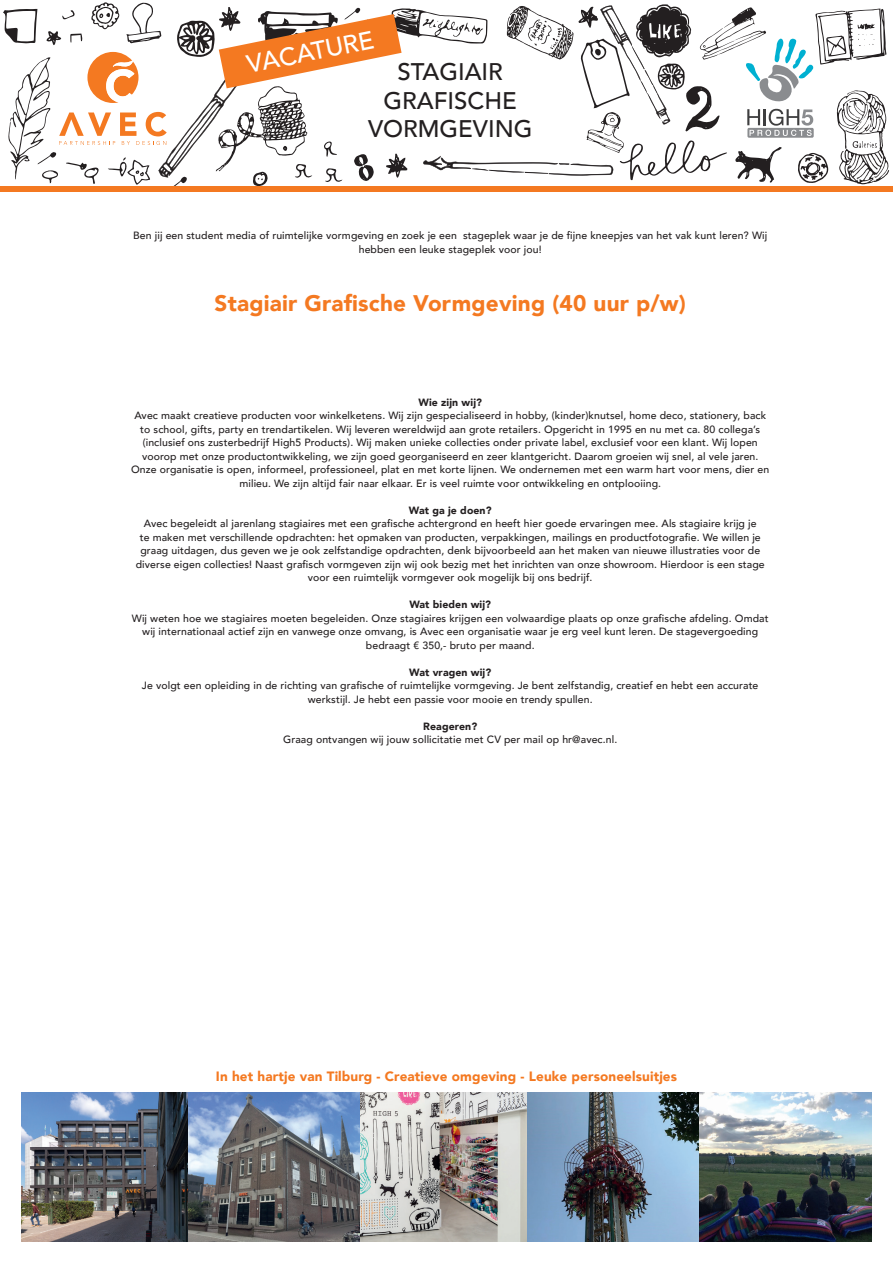
<style>
.page{position:relative;width:893px;height:1263px;background:#fff}
.page>*{position:absolute;margin:0;border:0;box-sizing:border-box;transform-origin:0 0}
.t1{font:500 25.2px "Avenir";color:#fff}
.t2{font:500 24px/28.8px "Avenir";color:#231f20;text-align:center}
.t3{font:900 22.5px "Avenir";letter-spacing:.01em;color:#f47921}
.t4{font:900 13.5px "Avenir";letter-spacing:.01em;color:#f47921}
.t5{font:500 10.5px/13.5px "Avenir";letter-spacing:.01em;color:#231f20;text-align:center}
.t6{font:900 10.5px "Avenir";letter-spacing:.01em;color:#231f20}
</style>
<div class="page">
<div style="left:0;top:186px;width:893px;height:5px;background:#f47921"></div>
<img style="left:21px;top:1093px;width:167px;height:148px">
<svg style="left:188px;top:1093px;width:172px;height:148px;background:#6b7482"></svg>
<svg style="left:3px;top:2px;width:886px;height:184px"></svg>
<img style="left:360px;top:1093px;width:168px;height:148px">
<img style="left:528px;top:1093px;width:172px;height:148px">
<img style="left:700px;top:1093px;width:172px;height:148px">
<h1 class="t1" style="left:243px;top:43px;width:130px;rotate:-11deg">VACATURE</h1>
<h2 class="t2" style="left:368px;top:56px;width:166px">STAGIAIR<br>GRAFISCHE<br>VORMGEVING</h2>
<p class="t5" style="left:133px;top:228px;width:636px">Ben jij een student media of ruimtelijke vormgeving en zoek je een stageplek waar je de fijne kneepjes van het vak kunt leren? Wij hebben een leuke stageplek voor jou!</p>
<h3 class="t3" style="left:215px;top:284px;width:473px">Stagiair Grafische Vormgeving (40 uur p/w)</h3>
<p class="t6" style="left:418px;top:393px;width:65px">Wie zijn wij?</p>
<p class="t5" style="left:131px;top:408px;width:640px">Avec maakt creatieve producten voor winkelketens. Wij zijn gespecialiseerd in hobby, (kinder)knutsel, home deco, stationery, back to school, gifts, party en trendartikelen. Wij leveren wereldwijd aan grote retailers. Opgericht in 1995 en nu met ca. 80 collega’s (inclusief ons zusterbedrijf High5 Products). Wij maken unieke collecties onder private label, exclusief voor een klant. Wij lopen voorop met onze productontwikkeling, we zijn goed georganiseerd en zeer klantgericht. Daarom groeien wij snel, al vele jaren.<br>Onze organisatie is open, informeel, professioneel, plat en met korte lijnen. We ondernemen met een warm hart voor mens, dier en milieu. We zijn altijd fair naar elkaar. Er is veel ruimte voor ontwikkeling en ontplooiing.</p>
<p class="t6" style="left:409px;top:501px;width:84px">Wat ga je doen?</p>
<p class="t5" style="left:136px;top:516px;width:630px">Avec begeleidt al jarenlang stagiaires met een grafische achtergrond en heeft hier goede ervaringen mee. Als stagiaire krijg je<br>te maken met verschillende opdrachten: het opmaken van producten, verpakkingen, mailings en productfotografie. We willen je graag uitdagen, dus geven we je ook zelfstandige opdrachten, denk bijvoorbeeld aan het maken van nieuwe illustraties voor de diverse eigen collecties! Naast grafisch vormgeven zijn wij ook bezig met het inrichten van onze showroom. Hierdoor is een stage voor een ruimtelijk vormgever ook mogelijk bij ons bedrijf.</p>
<p class="t6" style="left:409px;top:595px;width:83px">Wat bieden wij?</p>
<p class="t5" style="left:132px;top:611px;width:638px">Wij weten hoe we stagiaires moeten begeleiden. Onze stagiaires krijgen een volwaardige plaats op onze grafische afdeling. Omdat wij internationaal actief zijn en vanwege onze omvang, is Avec een organisatie waar je erg veel kunt leren. De stagevergoeding bedraagt € 350,- bruto per maand.</p>
<p class="t6" style="left:409px;top:663px;width:84px">Wat vragen wij?</p>
<p class="t5" style="left:142px;top:678px;width:618px">Je volgt een opleiding in de richting van grafische of ruimtelijke vormgeving. Je bent zelfstandig, creatief en hebt een accurate werkstijl. Je hebt een passie voor mooie en trendy spullen.</p>
<p class="t6" style="left:423px;top:717px;width:55px">Reageren?</p>
<p class="t5" style="left:283px;top:732px;width:336px">Graag ontvangen wij jouw sollicitatie met CV per mail op hr@avec.nl.</p>
<p class="t4" style="left:216px;top:1065px;width:463px">In het hartje van Tilburg - Creatieve omgeving - Leuke personeelsuitjes</p>
</div>
